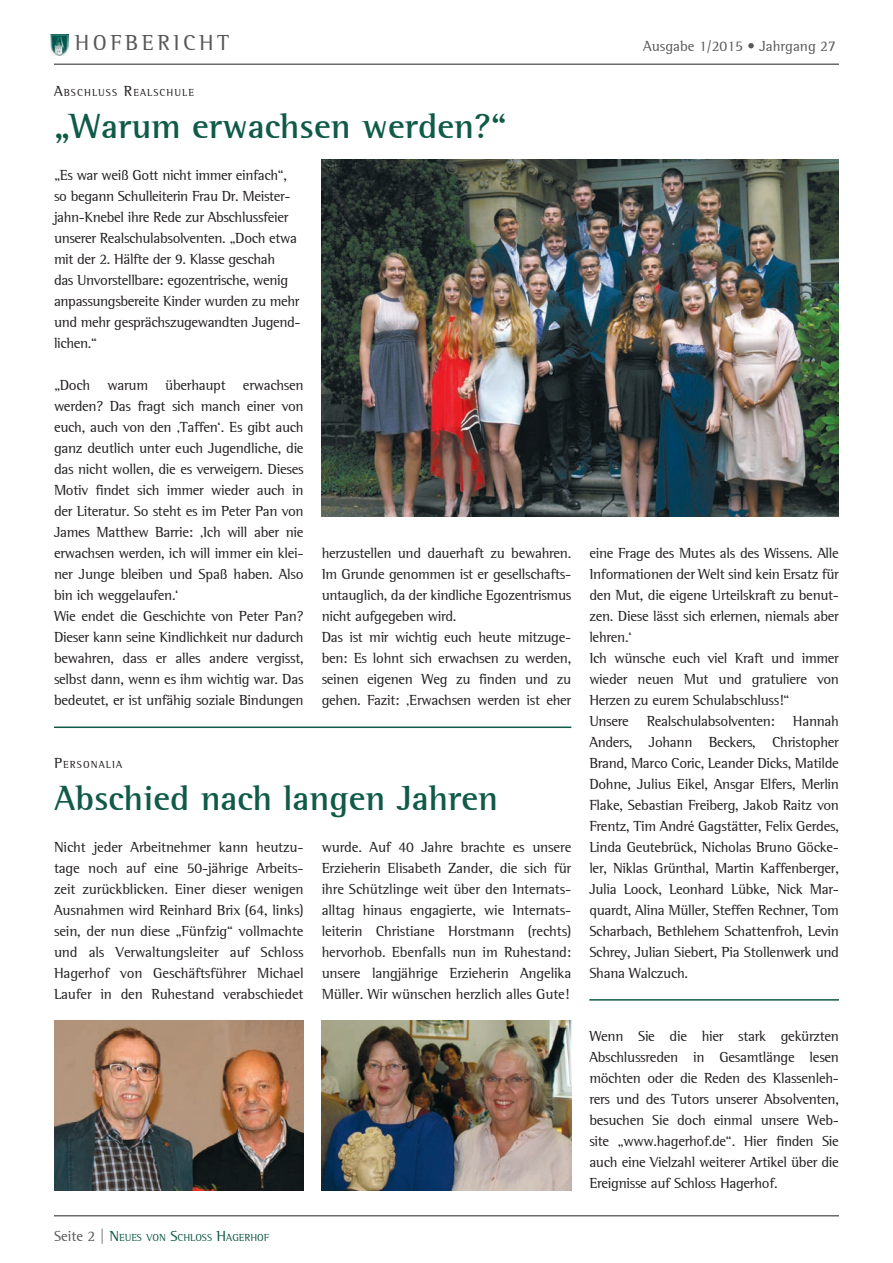
<style>
.page{position:relative;width:893px;height:1263px;background:#fff}
.page>*{position:absolute;margin:0;border:0;box-sizing:border-box;transform-origin:0 0}
.t1{font:700 36px "AT Rotis Semi Serif";color:#105a48}
.t2{font:22.35px "AT Rotis Semi Serif";letter-spacing:.16em;color:#57585a}
.t3{font:15px/21px "AT Rotis Semi Serif";letter-spacing:-.02em;color:#231f20}
.t4{font:15px "AT Rotis Semi Serif";color:#57585a}
.t5{font:10.5px "AT Rotis Semi Serif";color:#105a48}
.t6{font:10.5px "AT Rotis Semi Serif";letter-spacing:.105em;color:#231f20}
.s1{font-size:15px}
.s2{font-size:15px;color:#57585a}
</style>
<div class="page">
<hr style="left:54px;top:64px;width:785px;height:1px;background:#231f20">
<hr style="left:54px;top:1215px;width:785px;height:1px;background:#231f20">
<img style="left:51px;top:35px;width:17px;height:20px">
<hr style="left:54px;top:726px;width:517px;height:2px;background:#105a48">
<img style="left:54px;top:1020px;width:250px;height:170px">
<img style="left:322px;top:159px;width:517px;height:357px">
<img style="left:322px;top:1020px;width:249px;height:170px">
<hr style="left:589px;top:999px;width:250px;height:2px;background:#105a48">
<h2 class="t2" style="left:75px;top:30px;width:156px">HOFBERICHT</h2>
<p class="t4" style="left:643px;top:38px;width:194px">Ausgabe 1/2015 • Jahrgang 27</p>
<p class="t6" style="left:54px;top:86px;width:142px"><span class="s1">A</span>BSCHLUSS <span class="s1">R</span>EALSCHULE</p>
<h1 class="t1" style="left:54px;top:104px;width:454px">„Warum erwachsen werden?“</h1>
<p class="t3" style="left:54px;top:164px;width:248px">„Es war weiß Gott nicht immer einfach“, so begann Schulleiterin Frau Dr. Meister&shy;jahn-Knebel ihre Rede zur Abschlussfeier unserer Realschulabsolventen. „Doch etwa mit der 2. Hälfte der 9. Klasse geschah<br>das Unvorstellbare: egozentrische, wenig anpassungsbereite Kinder wurden zu mehr und mehr gesprächszugewandten Jugend&shy;lichen.“</p>
<p class="t3" style="left:54px;top:374px;width:251px">„Doch warum überhaupt erwachsen werden? Das fragt sich manch einer von euch, auch von den ‚Taffen‘. Es gibt auch ganz deutlich unter euch Jugendliche, die das nicht wollen, die es verweigern. Dieses Motiv findet sich immer wieder auch in der Literatur. So steht es im Peter Pan von James Matthew Barrie: ‚Ich will aber nie erwachsen werden, ich will immer ein klei&shy;ner Junge bleiben und Spaß haben. Also bin ich weggelaufen.‘<br>Wie endet die Geschichte von Peter Pan?<br>Dieser kann seine Kindlichkeit nur dadurch bewahren, dass er alles andere vergisst, selbst dann, wenn es ihm wichtig war. Das bedeutet, er ist unfähig soziale Bindungen</p>
<p class="t3" style="left:322px;top:542px;width:251px">herzustellen und dauerhaft zu bewahren.<br>Im Grunde genommen ist er gesellschafts&shy;untauglich, da der kindliche Egozentrismus nicht aufgegeben wird.<br>Das ist mir wichtig euch heute mitzuge&shy;ben: Es lohnt sich erwachsen zu werden, seinen eigenen Weg zu finden und zu gehen. Fazit: ‚Erwachsen werden ist eher</p>
<p class="t3" style="left:589px;top:542px;width:251px">eine Frage des Mutes als des Wissens. Alle Informationen der Welt sind kein Ersatz für den Mut, die eigene Urteilskraft zu benut&shy;zen. Diese lässt sich erlernen, niemals aber lehren.‘<br>Ich wünsche euch viel Kraft und immer wieder neuen Mut und gratuliere von Herzen zu eurem Schulabschluss!“<br>Unsere Realschulabsolventen: Hannah Anders, Johann Beckers, Christopher Brand, Marco Coric, Leander Dicks, Matilde Dohne, Julius Eikel, Ansgar Elfers, Merlin Flake, Sebastian Freiberg, Jakob Raitz von Frentz, Tim André Gagstätter, Felix Gerdes, Linda Geutebrück, Nicholas Bruno Göcke&shy;ler, Niklas Grünthal, Martin Kaffenberger, Julia Loock, Leonhard Lübke, Nick Mar&shy;quardt, Alina Müller, Steffen Rechner, Tom Scharbach, Bethlehem Schattenfroh, Levin Schrey, Julian Siebert, Pia Stollenwerk und Shana Walczuch.</p>
<p class="t6" style="left:54px;top:758px;width:70px"><span class="s1">P</span>ERSONALIA</p>
<h1 class="t1" style="left:54px;top:776px;width:446px">Abschied nach langen Jahren</h1>
<p class="t3" style="left:322px;top:836px;width:251px;text-align:justify">wurde. Auf 40 Jahre brachte es unsere Erzieherin Elisabeth Zander, die sich für ihre Schützlinge weit über den Internats&shy;alltag hinaus engagierte, wie Internats&shy;leiterin Christiane Horstmann (rechts) hervorhob. Ebenfalls nun im Ruhestand: unsere langjährige Erzieherin Angelika Müller. Wir wünschen herzlich alles Gute!</p>
<p class="t3" style="left:54px;top:836px;width:251px;text-align:justify">Nicht jeder Arbeitnehmer kann heutzu&shy;tage noch auf eine 50-jährige Arbeits&shy;zeit zurückblicken. Einer dieser wenigen Ausnahmen wird Reinhard Brix (64, links) sein, der nun diese „Fünfzig“ vollmachte und als Verwaltungsleiter auf Schloss Hagerhof von Geschäftsführer Michael Laufer in den Ruhestand verabschiedet</p>
<p class="t5" style="left:54px;top:1231px;width:217px"><span class="s2">Seite 2 |</span> <span class="s1">N</span>EUES VON <span class="s1">S</span>CHLOSS <span class="s1">H</span>AGERHOF</p>
<p class="t3" style="left:589px;top:1025px;width:251px;text-align:justify">Wenn Sie die hier stark gekürzten Abschlussreden in Gesamtlänge lesen möchten oder die Reden des Klassenleh&shy;rers und des Tutors unserer Absolventen, besuchen Sie doch einmal unsere Web&shy;site „www.hagerhof.de“. Hier finden Sie auch eine Vielzahl weiterer Artikel über die Ereignisse auf Schloss Hagerhof.</p>
</div>
